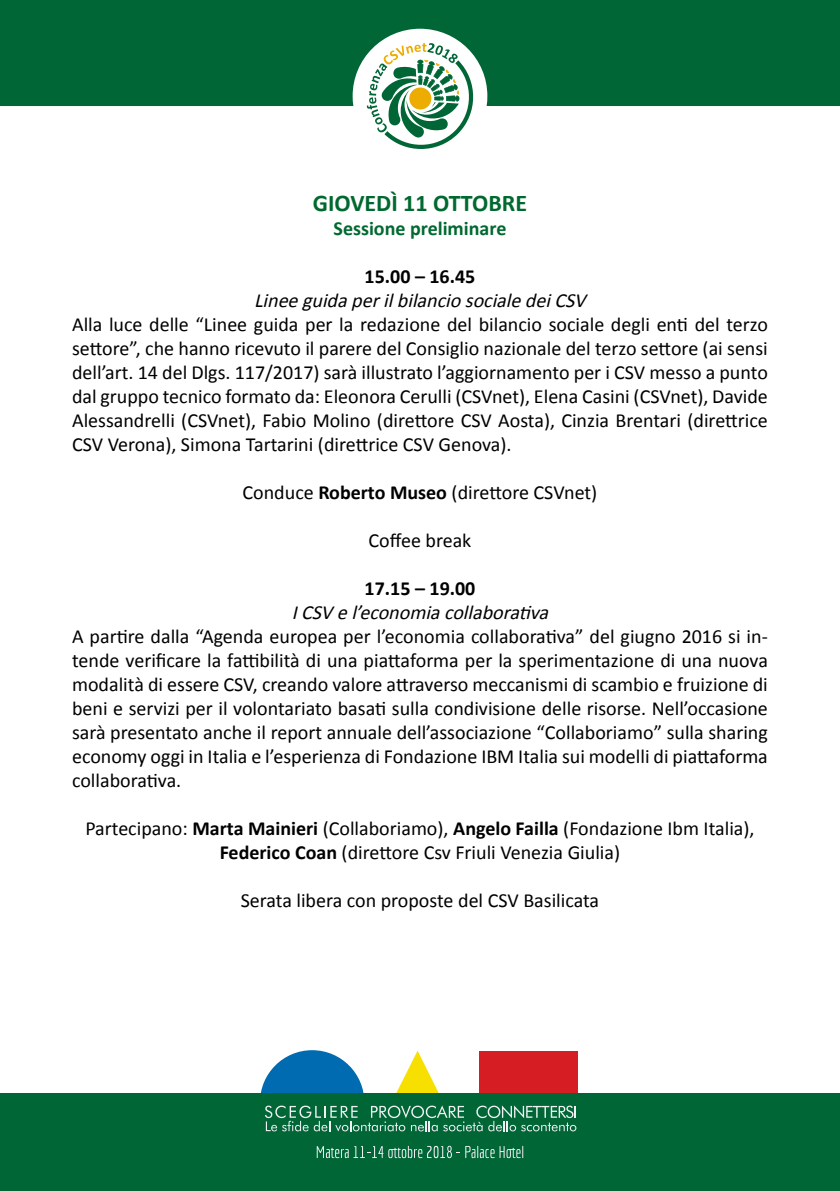
<style>
.page{position:relative;width:840px;height:1191px;background:#fff}
.page>*{position:absolute;margin:0;border:0;box-sizing:border-box;transform-origin:0 0}
.t1{font:700 24px "Calibri";color:#00692f}
.t2{font:20px/24px "Calibri";color:#000;text-align:justify}
.t3{font:italic 20px "Calibri";color:#000}
.t4{font:700 20px "Calibri";color:#000}
.t5{font:700 20px "Calibri";color:#00692f}
.s1{font-weight:700}
</style>
<div class="page">
<div style="left:0;top:0;width:839px;height:106px;background:#006636"></div>
<svg style="left:366px;top:43px;width:112px;height:106px"></svg>
<div style="left:0;top:1092px;width:839px;height:99px;background:#006636"></div>
<svg style="left:265px;top:1050px;width:311px;height:108px"></svg>
<p class="t1" style="left:312px;top:186px;width:216px">GIOVEDÌ 11 OTTOBRE</p>
<p class="t5" style="left:333px;top:214px;width:174px">Sessione preliminare</p>
<p class="t4" style="left:364px;top:262px;width:112px">15.00 – 16.45</p>
<p class="t3" style="left:254px;top:288px;width:338px">Linee guidaperilbilancio sociale deiCSV</p>
<p class="t2" style="left:72px;top:311px;width:697px">Alla luce delle “Linee guida per la redazione del bilancio sociale degli enti del terzo settore”, che hanno ricevuto il parere del Consiglio nazionale del terzo settore (ai sensi dell’art. 14 del Dlgs. 117/2017) sarà illustrato l’aggiornamento per i CSV messo a punto dal gruppo tecnico formato da: Eleonora Cerulli (CSVnet), Elena Casini (CSVnet), Davide Alessandrelli (CSVnet), Fabio Molino (direttore CSV Aosta), Cinzia Brentari (direttrice CSV Verona), Simona Tartarini (direttrice CSV Genova).</p>
<p class="t2" style="left:242px;top:479px;width:356px">Conduce <span class="s1">Roberto Museo</span> (direttore CSVnet)</p>
<p class="t2" style="left:368px;top:527px;width:104px">Coffee break</p>
<p class="t4" style="left:364px;top:574px;width:112px">17.15 – 19.00</p>
<p class="t3" style="left:291px;top:600px;width:263px">ICSV e l’economiacollaborativa</p>
<p class="t2" style="left:72px;top:623px;width:697px">A partire dalla “Agenda europea per l’economia collaborativa” del giugno 2016 si in&shy;tende verificare la fattibilità di una piattaforma per la sperimentazione di una nuova modalità di essere CSV, creando valore attraverso meccanismi di scambio e fruizione di beni e servizi per il volontariato basati sulla condivisione delle risorse. Nell’occasione sarà presentato anche il report annuale dell’associazione “Collaboriamo” sulla sharing economy oggi in Italia e l’esperienza di Fondazione IBM Italia sui modelli di piattaforma collaborativa.</p>
<p class="t2" style="left:85px;top:815px;width:670px;text-align:center">Partecipano: <span class="s1">Marta Mainieri</span> (Collaboriamo), <span class="s1">Angelo Failla</span> (Fondazione Ibm Italia),<br><span class="s1">Federico Coan</span> (direttore Csv Friuli Venezia Giulia)</p>
<p class="t2" style="left:241px;top:887px;width:360px">Serata libera con proposte del CSV Basilicata</p>
</div>
